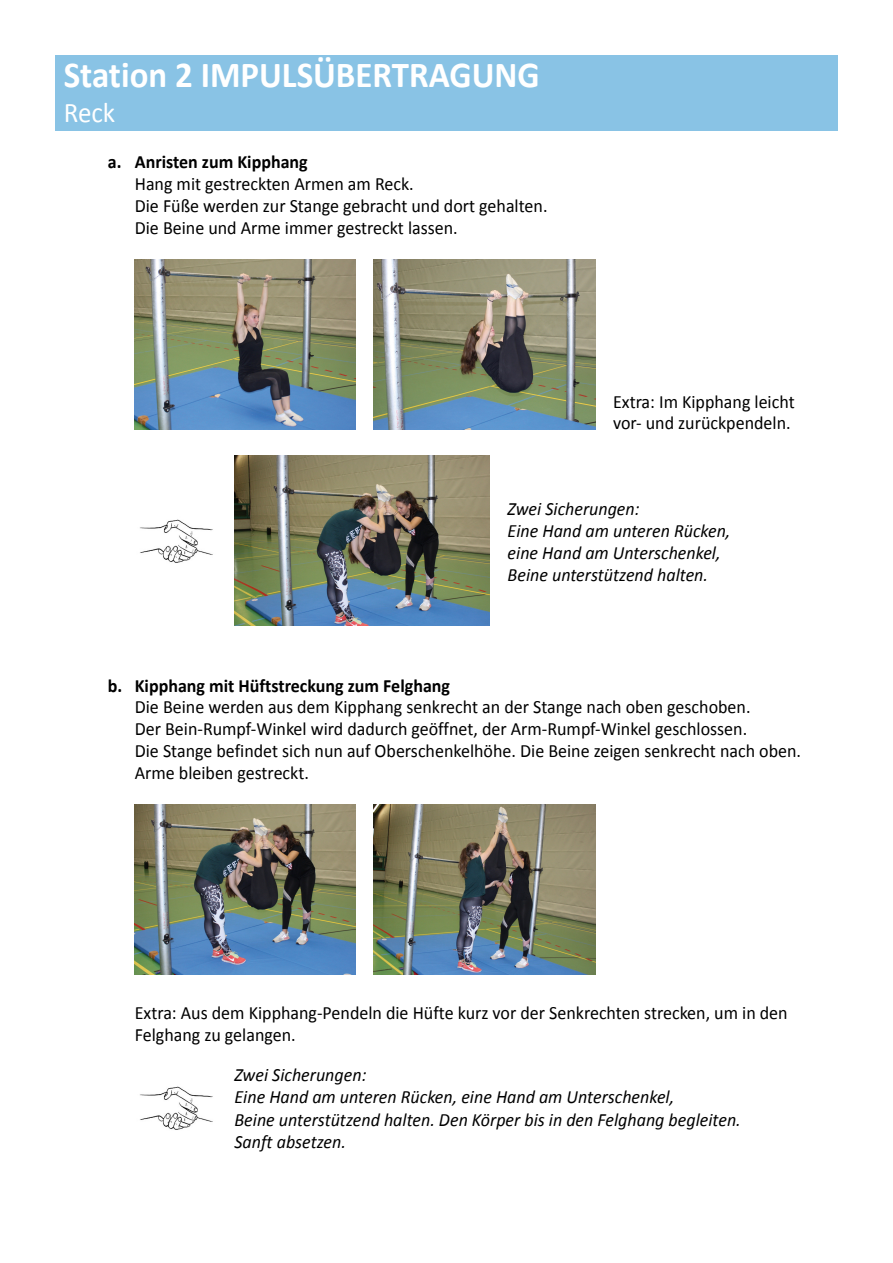
<style>
.page{position:relative;width:893px;height:1263px;background:#fff}
.page>*{position:absolute;margin:0;border:0;box-sizing:border-box;transform-origin:0 0}
.Überschrift_bold{font:700 36.75px "Calibri";color:#fff;scale:.95 1}
.Überschrift{font:28.5px "Calibri";color:#fff;scale:.95 1}
.Tabelle-GS{font:18.75px/21.9px "Calibri";color:#000;scale:.96 1}
.Tabelle-GS-2{font:italic 18.75px/21.9px "Calibri";color:#000;scale:.96 1}
.s1{font-weight:700}
</style>
<div class="page">
<div style="left:55px;top:55px;width:783px;height:76px;background:#89c3e5"></div>
<img style="left:135px;top:259px;width:221px;height:170px">
<img style="left:374px;top:259px;width:221px;height:170px">
<img style="left:140px;top:519px;width:73px;height:44px">
<img style="left:234px;top:456px;width:256px;height:170px">
<img style="left:135px;top:805px;width:221px;height:170px">
<img style="left:374px;top:805px;width:221px;height:170px">
<img style="left:140px;top:1086px;width:73px;height:44px">
<p class="Überschrift_bold" style="left:64px;top:52px;width:503px">Station 2 IMPULSÜBERTRAGUNG</p>
<p class="Überschrift" style="left:64px;top:94px;width:56px">Reck</p>
<p class="Tabelle-GS" style="left:135px;top:151px;width:431px;text-indent:-27px"><span class="s1">a. Anristen zum Kipphang<br></span>Hang mit gestreckten Armen am Reck.<br>Die Füße werden zur Stange gebracht und dort gehalten.<br>Die Beine und Arme immer gestreckt lassen.</p>
<p class="Tabelle-GS" style="left:613px;top:390px;width:191px">Extra: Im Kipphang leicht vor- und zurückpendeln.</p>
<p class="Tabelle-GS-2" style="left:508px;top:497px;width:234px">Zwei Sicherungen:<br>Eine Hand am unteren Rücken, eine Hand am Unterschenkel,<br>Beine unterstützend halten.</p>
<p class="Tabelle-GS" style="left:135px;top:674px;width:696px;text-indent:-27px"><span class="s1">b. Kipphang mit Hüftstreckung zum Felghang<br></span>Die Beine werden aus dem Kipphang senkrecht an der Stange nach oben geschoben.<br>Der Bein-Rumpf-Winkel wird dadurch geöffnet, der Arm-Rumpf-Winkel geschlossen.<br>Die Stange befindet sich nun auf Oberschenkelhöhe. Die Beine zeigen senkrecht nach oben.<br>Arme bleiben gestreckt.</p>
<p class="Tabelle-GS" style="left:135px;top:1002px;width:682px">Extra: Aus dem Kipphang-Pendeln die Hüfte kurz vor der Senkrechten strecken, um in den<br>Felghang zu gelangen.</p>
<p class="Tabelle-GS-2" style="left:234px;top:1062px;width:529px;line-height:22.5px">Zwei Sicherungen:<br>Eine Hand am unteren Rücken, eine Hand am Unterschenkel,<br>Beine unterstützend halten. Den Körper bis in den Felghang begleiten.<br>Sanft absetzen.</p>
</div>
